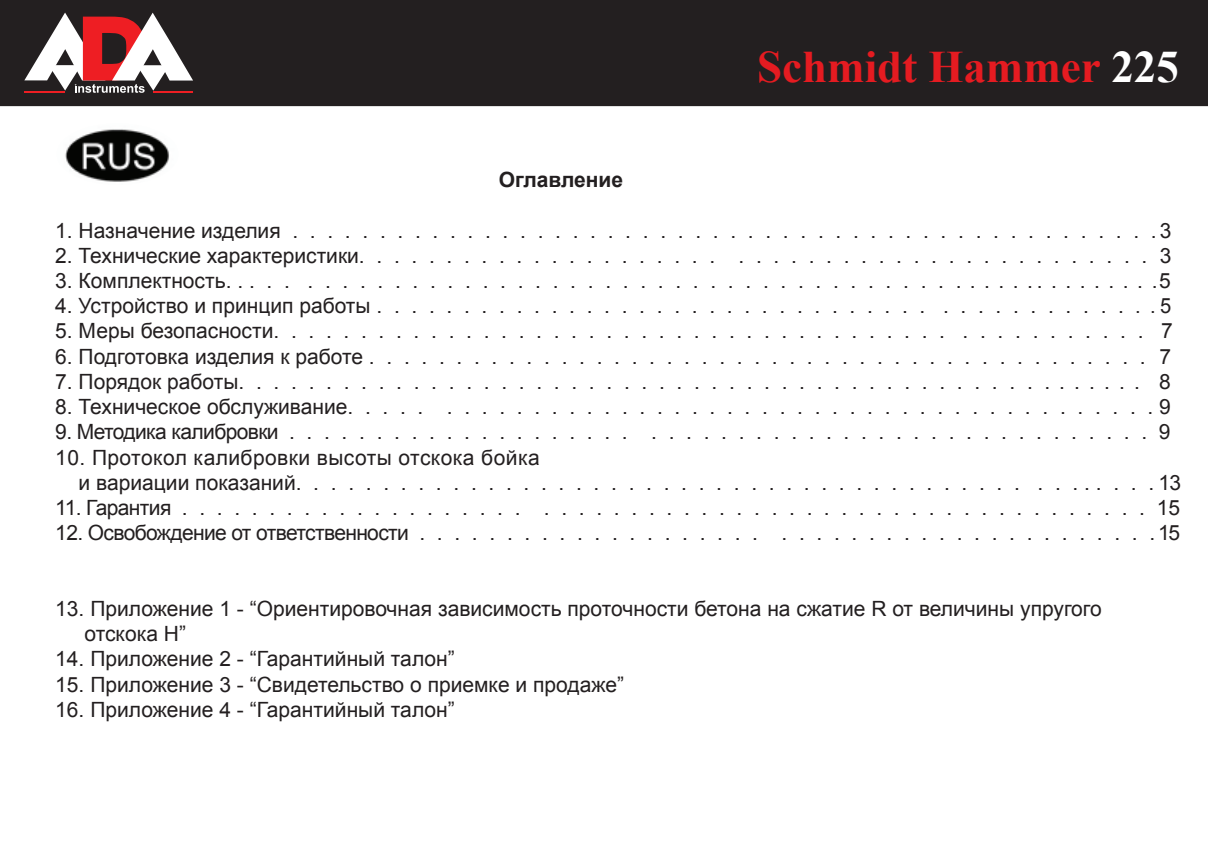
<style>
.page{position:relative;width:1208px;height:851px;background:#fff}
.page>*{position:absolute;margin:0;border:0;box-sizing:border-box;transform-origin:0 0}
.t1{font:700 45px "Times New Roman";color:#e51b21}
.t2{font:21px "Arial";color:#231f20}
.t3{font:21px "Arial";letter-spacing:-.03em;color:#231f20}
.t4{font:21px "Arial";letter-spacing:.02em;color:#231f20}
.t5{font:700 21px "Arial";color:#231f20}
.s1{color:#fff}
</style>
<div class="page">
<div style="left:0;top:0;width:1207px;height:106px;background:#231f20"></div>
<svg style="left:24px;top:13px;width:169px;height:80px"></svg>
<hr style="left:24px;top:91px;width:41px;height:1px;background:#ee1e23">
<hr style="left:153px;top:91px;width:40px;height:2px;background:#ee1e23">
<svg style="left:1207px;top:0;width:1px;height:106px"></svg>
<img style="left:57px;top:123px;width:121px;height:62px;border-radius:50%">
<p class="t1" style="left:757px;top:35px;width:423px">Schmidt Hammer <span class="s1">225</span></p>
<p class="t5" style="left:499px;top:166px;width:126px">Оглавление</p>
<p class="t2" style="left:55px;top:216px;width:1117px">1. Назначение изделия . . . . . . . . . . . . . . . . . . . . . . . . . . . . . . . . . . . . . . . . . . . . . . . . . . 3</p>
<p class="t2" style="left:55px;top:242px;width:1117px">2. Технические характеристики. . . . . . . . . . . . . . . . . . . . . . . . . . . . . . . . . . . . . . . . . . . . . 3</p>
<p class="t2" style="left:55px;top:267px;width:1117px">3. Комплектность. . . . . . . . . . . . . . . . . . . . . . . . . . . . . . . . . . . . . . . . . . . . . . . . . . . . . . . . . 5</p>
<p class="t2" style="left:55px;top:292px;width:1117px">4. Устройство и принцип работы . . . . . . . . . . . . . . . . . . . . . . . . . . . . . . . . . . . . . . . . . . . . . 5</p>
<p class="t2" style="left:55px;top:317px;width:1119px">5. Меры безопасности. . . . . . . . . . . . . . . . . . . . . . . . . . . . . . . . . . . . . . . . . . . . . . . . . . 7</p>
<p class="t2" style="left:55px;top:342px;width:1117px">6. Подготовка изделия к работе . . . . . . . . . . . . . . . . . . . . . . . . . . . . . . . . . . . . . . . . . . . . . 7</p>
<p class="t2" style="left:55px;top:368px;width:1116px">7. Порядок работы. . . . . . . . . . . . . . . . . . . . . . . . . . . . . . . . . . . . . . . . . . . . . . . . . . . . . 8</p>
<p class="t2" style="left:55px;top:393px;width:1117px">8. Техническое обслуживание. . . . . . . . . . . . . . . . . . . . . . . . . . . . . . . . . . . . . . . . . . . . . . 9</p>
<p class="t3" style="left:55px;top:418px;width:1116px">9. Методика калибровки . . . . . . . . . . . . . . . . . . . . . . . . . . . . . . . . . . . . . . . . . . . . . . . . . 9</p>
<p class="t4" style="left:55px;top:443px;width:486px">10. Протокол калибровки высоты отскока бойка</p>
<p class="t2" style="left:79px;top:468px;width:1104px">и вариации показаний. . . . . . . . . . . . . . . . . . . . . . . . . . . . . . . . . . . . . . . . . . . . . . . . . . 13</p>
<p class="t3" style="left:55px;top:494px;width:1126px">11. Гарантия . . . . . . . . . . . . . . . . . . . . . . . . . . . . . . . . . . . . . . . . . . . . . . . . . . . . . . . 15</p>
<p class="t3" style="left:55px;top:519px;width:1126px">12. Освобождение от ответственности . . . . . . . . . . . . . . . . . . . . . . . . . . . . . . . . . . . . . . . . . . 15</p>
<p class="t2" style="left:55px;top:594px;width:1048px">13. Приложение 1 - “Ориентировочная зависимость проточности бетона на сжатие R от величины упругого</p>
<p class="t2" style="left:84px;top:620px;width:103px">отскока Н”</p>
<p class="t2" style="left:55px;top:645px;width:401px">14. Приложение 2 - “Гарантийный талон”</p>
<p class="t2" style="left:55px;top:670px;width:570px">15. Приложение 3 - “Свидетельство о приемке и продаже”</p>
<p class="t2" style="left:55px;top:695px;width:401px">16. Приложение 4 - “Гарантийный талон”</p>
</div>
